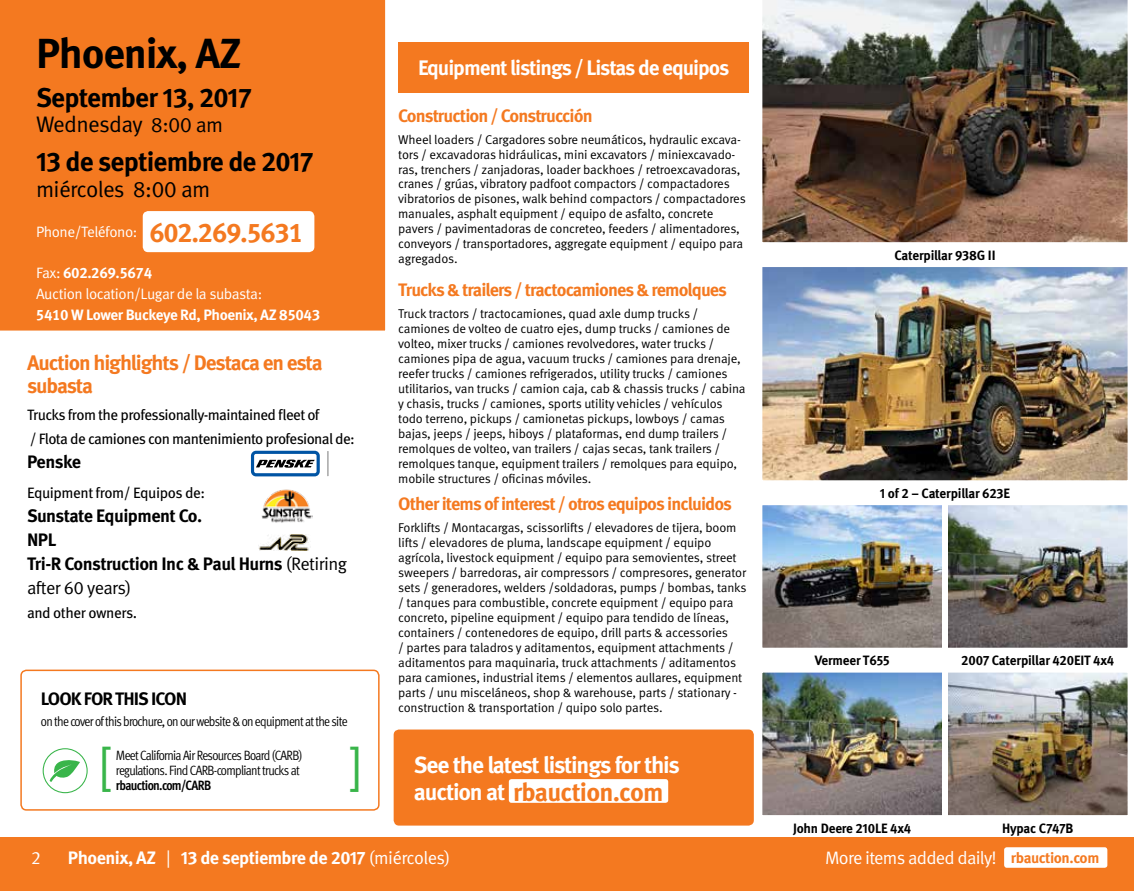
<style>
.page{position:relative;width:1134px;height:891px;background:#fff}
.page>*{position:absolute;margin:0;border:0;box-sizing:border-box;transform-origin:0 0}
.t1{font:51px "Meta Pro";color:#39b54a}
.t2{font:700 42px "Meta Pro";letter-spacing:-.03em;color:#000}
.t3{font:700 27px "Meta Pro";letter-spacing:-.03em;color:#000}
.t4{font:700 25.5px "Meta Pro";letter-spacing:-.03em;color:#f47920}
.t5{font:700 23.25px "Meta Pro";letter-spacing:-.05em;color:#fff}
.t6{font:22.5px "Meta Pro";letter-spacing:-.03em;color:#000}
.t7{font:700 21px/22.5px "Meta Pro";letter-spacing:-.05em;color:#f47920}
.t8{font:700 21px "Meta Pro";letter-spacing:-.05em;color:#fff}
.t9{font:700 18px "Meta Pro";letter-spacing:-.05em;color:#f47920}
.t10{font:700 18px/24px "Meta Pro";letter-spacing:-.035em;color:#000}
.t11{font:700 18px "Meta Pro";letter-spacing:-.03em;color:#fff}
.t12{font:18px "Meta Pro";letter-spacing:-.04em;color:#fff}
.t13{font:15px/24px "Meta Pro";letter-spacing:-.04em;color:#000}
.t14{font:15px/21px "Meta Pro";letter-spacing:-.03em;color:#fff}
.t15{font:700 15px "Meta Pro";letter-spacing:-.03em;color:#fff}
.t16{font:13.5px/15px "Meta Cond Pro";letter-spacing:-.05em;color:#000}
.t17{font:700 13.5px "Meta Pro";letter-spacing:-.015em;color:#000}
.t18{font:700 13.5px "Meta Cond Pro";letter-spacing:-.05em;color:#000}
.t19{font:12.75px/15px "Meta Pro";letter-spacing:-.015em;color:#000}
.s1{font-size:21px}
.s2{font-weight:700;font-size:27px;color:#f47920}
.s3{font-weight:700}
.s4{font-weight:400}
.s5{font-size:23.25px;color:#fff}
.s6{font-weight:700;font-size:15px;color:#f47920}
</style>
<div class="page">
<div style="left:0;top:837px;width:1134px;height:54px;background:#f47920"></div>
<div style="left:1004px;top:847px;width:103px;height:21px;background:#fff;border-radius:3px"></div>
<div style="left:0;top:0;width:386px;height:331px;background:#f47920"></div>
<div style="left:398px;top:42px;width:351px;height:51px;background:#f47920"></div>
<div style="left:394px;top:730px;width:360px;height:96px;background:#f47920;border-radius:5px"></div>
<div style="left:509px;top:779px;width:159px;height:24px;background:#fff;border-radius:3px"></div>
<img style="left:261px;top:489px;width:51px;height:34px">
<div style="left:20px;top:670px;width:360px;height:141px;border:2px solid #f47920;border-radius:5px"></div>
<svg style="left:43px;top:748px;width:45px;height:45px"></svg>
<svg style="left:251px;top:451px;width:69px;height:25px"></svg>
<div style="left:254px;top:454px;width:63px;height:19px;background:#fff;border-radius:2px"></div>
<svg style="left:256px;top:460px;width:59px;height:8px"></svg>
<svg style="left:327px;top:451px;width:1px;height:25px"></svg>
<img style="left:763px;top:268px;width:364px;height:211px">
<div style="left:759px;top:264px;width:372px;height:219px;border:3px solid #fff"></div>
<img style="left:762px;top:0;width:366px;height:243px">
<img style="left:763px;top:506px;width:178px;height:141px">
<div style="left:759px;top:502px;width:186px;height:149px;border:3px solid #fff"></div>
<img style="left:949px;top:506px;width:178px;height:141px">
<div style="left:945px;top:502px;width:186px;height:149px;border:3px solid #fff"></div>
<img style="left:763px;top:674px;width:178px;height:140px">
<div style="left:759px;top:670px;width:186px;height:148px;border:3px solid #fff"></div>
<img style="left:949px;top:674px;width:178px;height:140px">
<div style="left:945px;top:670px;width:186px;height:148px;border:3px solid #fff"></div>
<img style="left:259px;top:534px;width:50px;height:16px">
<h2 class="t2" style="left:36px;top:20px;width:207px">Phoenix, AZ</h2>
<h3 class="t3" style="left:36px;top:76px;width:217px">September 13, 2017</h3>
<h3 class="t6" style="left:36px;top:107px;width:189px">Wednesday <span class="s1">8:00 am</span></h3>
<h3 class="t3" style="left:36px;top:141px;width:279px">13 de septiembre de 2017</h3>
<h3 class="t6" style="left:36px;top:172px;width:176px">miércoles 8:00 am</h3>
<p class="t14" style="left:36px;top:221px;width:269px">Phone/Teléfono: <span class="s2">602.269.5631</span></p>
<p class="t14" style="left:36px;top:261px;width:228px">Fax: <span class="s3">602.269.5674<br></span>Auction location/Lugar de la subasta:</p>
<p class="t15" style="left:36px;top:303px;width:286px">5410 W Lower Buckeye Rd, Phoenix, AZ 85043</p>
<h3 class="t7" style="left:27px;top:350px;width:297px">Auction highlights / Destaca en esta subasta</h3>
<p class="t13" style="left:27px;top:402px;width:329px">Trucks from the professionally-maintained fleet of<br>/ Flota de camiones con mantenimiento profesional de:</p>
<h3 class="t10" style="left:27px;top:448px;width:56px">Penske</h3>
<p class="t13" style="left:27px;top:480px;width:180px">Equipment from/ Equipos de:</p>
<h3 class="t10" style="left:27px;top:502px;width:322px">Sunstate Equipment Co.<br>NPL<br>Tri-R Construction Inc &amp; Paul Hurns <span class="s4">(Retiring after 60 years)</span></h3>
<p class="t13" style="left:27px;top:600px;width:112px">and other owners.</p>
<h3 class="t10" style="left:41px;top:685px;width:148px">LOOK FOR THIS ICON</h3>
<p class="t16" style="left:41px;top:713px;width:308px">on the cover of this brochure, on our website &amp; on equipment at the site</p>
<h1 class="t1" style="left:98px;top:728px;width:16px">[</h1>
<h1 class="t1" style="left:349px;top:728px;width:16px">]</h1>
<p class="t16" style="left:116px;top:747px;width:188px">Meet California Air Resources Board (CARB) regulations. Find CARB-compliant trucks at</p>
<p class="t18" style="left:116px;top:776px;width:97px">rbauction.com/CARB</p>
<h3 class="t8" style="left:418px;top:51px;width:313px">Equipment listings / Listas de equipos</h3>
<h3 class="t9" style="left:398px;top:101px;width:196px">Construction / Construcción</h3>
<p class="t19" style="left:398px;top:131px;width:349px">Wheel loaders / Cargadores sobre neumáticos, hydraulic excava&shy;tors / excavadoras hidráulicas, mini excavators / miniexcavado&shy;ras, trenchers / zanjadoras, loader backhoes / retroexcavadoras, cranes / grúas, vibratory padfoot compactors / compactadores vibratorios de pisones, walk behind compactors / compactadores manuales, asphalt equipment / equipo de asfalto, concrete pavers / pavimentadoras de concreteo, feeders / alimentadores, conveyors / transportadores, aggregate equipment / equipo para agregados.</p>
<h3 class="t9" style="left:398px;top:276px;width:330px">Trucks &amp; trailers / tractocamiones &amp; remolques</h3>
<p class="t19" style="left:398px;top:305px;width:349px">Truck tractors / tractocamiones, quad axle dump trucks / camiones de volteo de cuatro ejes, dump trucks / camiones de volteo, mixer trucks / camiones revolvedores, water trucks / camiones pipa de agua, vacuum trucks / camiones para drenaje, reefer trucks / camiones refrigerados, utility trucks / camiones utilitarios, van trucks / camion caja, cab &amp; chassis trucks / cabina y chasis, trucks / camiones, sports utility vehicles / vehículos todo terreno, pickups / camionetas pickups, lowboys / camas bajas, jeeps / jeeps, hiboys / plataformas, end dump trailers / remolques de volteo, van trailers / cajas secas, tank trailers / remolques tanque, equipment trailers / remolques para equipo, mobile structures / oficinas móviles.</p>
<h3 class="t9" style="left:398px;top:490px;width:335px">Other items of interest / otros equipos incluidos</h3>
<p class="t19" style="left:398px;top:519px;width:350px">Forklifts / Montacargas, scissorlifts / elevadores de tijera, boom lifts / elevadores de pluma, landscape equipment / equipo agrícola, livestock equipment / equipo para semovientes, street sweepers / barredoras, air compressors / compresores, generator sets / generadores, welders /soldadoras, pumps / bombas, tanks / tanques para combustible, concrete equipment / equipo para concreto, pipeline equipment / equipo para tendido de líneas, containers / contenedores de equipo, drill parts &amp; accessories<br>/ partes para taladros y aditamentos, equipment attachments / aditamentos para maquinaria, truck attachments / aditamentos para camiones, industrial items / elementos aullares, equipment parts / unu misceláneos, shop &amp; warehouse, parts / stationary - construction &amp; transportation / quipo solo partes.</p>
<h3 class="t5" style="left:414px;top:747px;width:268px">See the latest listings for this</h3>
<h3 class="t4" style="left:414px;top:772px;width:251px"><span class="s5">auction at</span> rbauction.com</h3>
<p class="t17" style="left:894px;top:244px;width:103px">Caterpillar 938G II</p>
<p class="t17" style="left:880px;top:483px;width:132px">1 of 2 – Caterpillar 623E</p>
<p class="t17" style="left:815px;top:650px;width:76px">Vermeer T655</p>
<p class="t17" style="left:961px;top:650px;width:155px">2007 Caterpillar 420EIT 4x4</p>
<p class="t17" style="left:793px;top:817px;width:120px">John Deere 210LE 4x4</p>
<p class="t17" style="left:1002px;top:817px;width:73px">Hypac C747B</p>
<h3 class="t12" style="left:31px;top:844px;width:11px">2</h3>
<h3 class="t11" style="left:68px;top:844px;width:384px">Phoenix, AZ <span class="s4">|</span> 13 de septiembre de 2017 <span class="s4">(miércoles)</span></h3>
<h3 class="t12" style="left:825px;top:844px;width:276px">More items added daily! <span class="s6">rbauction.com</span></h3>
</div>
